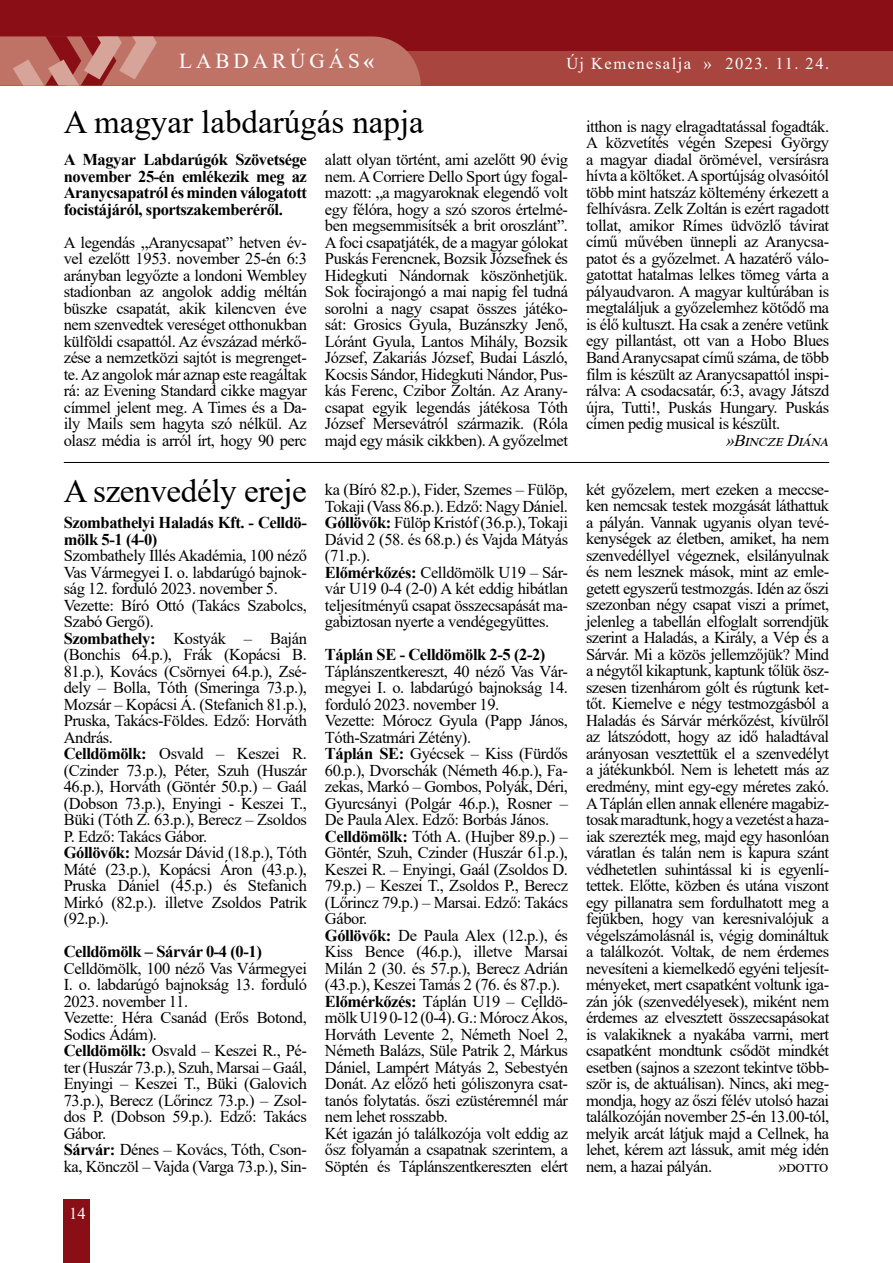
<style>
.page{position:relative;width:893px;height:1263px;background:#fff}
.page>*{position:absolute;margin:0;border:0;box-sizing:border-box;transform-origin:0 0}
.t1{font:33px "Times New Roman";color:#000}
.t2{font:21.3px "Times New Roman";letter-spacing:.185em;color:#fff}
.t3{font:16.5px/16.5px "Times New Roman";letter-spacing:-.025em;color:#000}
.t4{font:700 16.5px/16.5px "Times New Roman";letter-spacing:-.025em;color:#000}
.t5{font:16.5px "Times New Roman";letter-spacing:.09em;color:#fff}
.t6{font:italic 16.5px "Times New Roman";color:#000}
.s1{font-weight:700}
</style>
<div class="page">
<div style="left:0;top:0;width:893px;height:85px;background:#8a0e16"></div>
<div style="left:0;top:52px;width:893px;height:34px;background:#a8453e"></div>
<div style="left:64px;top:1199px;width:26px;height:64px;background:#8a0e16"></div>
<svg style="left:0;top:36px;width:421px;height:50px;background:#bd6f65"></svg>
<hr style="left:64px;top:462px;width:765px;height:1px;background:#000">
<p class="t2" style="left:179px;top:46px;width:196px">LABDARÚGÁS<span class="s1">«</span></p>
<p class="t5" style="left:566px;top:52px;width:264px">Új Kemenesalja » 2023. 11. 24.</p>
<h1 class="t1" style="left:64px;top:99px;width:362px">A magyar labdarúgás napja</h1>
<p class="t4" style="left:64px;top:151px;width:245px;text-align:justify">A Magyar Labdarúgók Szövetsége november 25-én emlékezik meg az Aranycsapatról és minden válogatott focistájáról, sportszakemberéről.</p>
<p class="t3" style="left:64px;top:233px;width:245px;text-align:justify">A legendás „Aranycsapat” hetven év&shy;vel ezelőtt 1953. november 25-én 6:3 arányban legyőzte a londoni Wembley stadionban az angolok addig méltán büszke csapatát, akik kilencven éve nem szenvedtek vereséget otthonukban külföldi csapattól. Az évszázad mérkő&shy;zése a nemzetközi sajtót is megrenget&shy;te. Az angolok már aznap este reagáltak rá: az Evening Standard cikke magyar címmel jelent meg. A Times és a Da&shy;ily Mails sem hagyta szó nélkül. Az olasz média is arról írt, hogy 90 perc</p>
<h1 class="t1" style="left:64px;top:467px;width:245px">A szenvedély ereje</h1>
<p class="t4" style="left:64px;top:514px;width:245px">Szombathelyi Haladás Kft. - Celldö&shy;mölk 5-1 (4-0)</p>
<p class="t3" style="left:64px;top:547px;width:245px">Szombathely Illés Akadémia, 100 néző<br>Vas Vármegyei I. o. labdarúgó bajnok&shy;ság 12. forduló 2023. november 5.<br>Vezette: Bíró Ottó (Takács Szabolcs,<br>Szabó Gergő).<br><span class="s1">Szombathely:</span> Kostyák – Baján (Bonchis 64.p.), Frák (Kopácsi B.<br>81.p.), Kovács (Csörnyei 64.p.), Zsé&shy;dely – Bolla, Tóth (Smeringa 73.p.),<br>Mozsár – Kopácsi Á. (Stefanich 81.p.),<br>Pruska, Takács-Földes. Edző: Horváth<br>András.<br><span class="s1">Celldömölk:</span> Osvald – Keszei R. (Czinder 73.p.), Péter, Szuh (Huszár<br>46.p.), Horváth (Göntér 50.p.) – Gaál (Dobson 73.p.), Enyingi - Keszei T.,<br>Büki (Tóth Z. 63.p.), Berecz – Zsoldos<br>P. Edző: Takács Gábor.<br><span class="s1">Góllövők:</span> Mozsár Dávid (18.p.), Tóth<br>Máté (23.p.), Kopácsi Áron (43.p.),<br>Pruska Dániel (45.p.) és Stefanich<br>Mirkó (82.p.). illetve Zsoldos Patrik (92.p.).</p>
<p class="t4" style="left:64px;top:943px;width:200px">Celldömölk – Sárvár 0-4 (0-1)</p>
<p class="t3" style="left:64px;top:959px;width:245px">Celldömölk, 100 néző Vas Vármegyei<br>I. o. labdarúgó bajnokság 13. forduló<br>2023. november 11.<br>Vezette: Héra Csanád (Erős Botond,<br>Sodics Ádám).<br><span class="s1">Celldömölk:</span> Osvald – Keszei R., Pé&shy;ter (Huszár 73.p.), Szuh, Marsai – Gaál,<br>Enyingi – Keszei T., Büki (Galovich<br>73.p.), Berecz (Lőrincz 73.p.) – Zsol&shy;dos P. (Dobson 59.p.). Edző: Takács<br>Gábor.<br><span class="s1">Sárvár:</span> Dénes – Kovács, Tóth, Cson&shy;ka, Könczöl – Vajda (Varga 73.p.), Sin-</p>
<p class="t5" style="left:69px;top:1202px;width:18px">14</p>
<p class="t3" style="left:325px;top:151px;width:245px;text-align:justify">alatt olyan történt, ami azelőtt 90 évig nem. A Corriere Dello Sport úgy fogal&shy;mazott: „a magyaroknak elegendő volt egy félóra, hogy a szó szoros értelmé&shy;ben megsemmisítsék a brit oroszlánt”.<br>A foci csapatjáték, de a magyar gólokat Puskás Ferencnek, Bozsik Józsefnek és Hidegkuti Nándornak köszönhetjük.<br>Sok focirajongó a mai napig fel tudná sorolni a nagy csapat összes játéko&shy;sát: Grosics Gyula, Buzánszky Jenő, Lóránt Gyula, Lantos Mihály, Bozsik József, Zakariás József, Budai László, Kocsis Sándor, Hidegkuti Nándor, Pus&shy;kás Ferenc, Czibor Zoltán. Az Arany&shy;csapat egyik legendás játékosa Tóth József Mersevátról származik. (Róla majd egy másik cikkben). A győzelmet</p>
<p class="t3" style="left:325px;top:481px;width:245px">ka (Bíró 82.p.), Fider, Szemes – Fülöp, Tokaji (Vass 86.p.). Edző: Nagy Dániel.<br><span class="s1">Góllövők:</span> Fülöp Kristóf (36.p.), Tokaji Dávid 2 (58. és 68.p.) és Vajda Mátyás (71.p.).<br><span class="s1">Előmérkőzés:</span> Celldömölk U19 – Sár&shy;vár U19 0-4 (2-0) A két eddig hibátlan teljesítményű csapat összecsapását ma&shy;gabiztosan nyerte a vendégegyüttes.</p>
<p class="t4" style="left:325px;top:646px;width:222px">Táplán SE - Celldömölk 2-5 (2-2)</p>
<p class="t3" style="left:325px;top:662px;width:245px">Táplánszentkereszt, 40 néző Vas Vár&shy;megyei I. o. labdarúgó bajnokság 14. forduló 2023. november 19.<br>Vezette: Mórocz Gyula (Papp János, Tóth-Szatmári Zétény).<br><span class="s1">Táplán SE:</span> Gyécsek – Kiss (Fürdős 60.p.), Dvorschák (Németh 46.p.), Fa&shy;zekas, Markó – Gombos, Polyák, Déri, Gyurcsányi (Polgár 46.p.), Rosner – De Paula Alex. Edző: Borbás János.<br><span class="s1">Celldömölk:</span> Tóth A. (Hujber 89.p.) – Göntér, Szuh, Czinder (Huszár 61.p.), Keszei R. – Enyingi, Gaál (Zsoldos D.<br>79.p.) – Keszei T., Zsoldos P., Berecz (Lőrincz 79.p.) – Marsai. Edző: Takács Gábor.<br><span class="s1">Góllövők:</span> De Paula Alex (12.p.), és Kiss Bence (46.p.), illetve Marsai Milán 2 (30. és 57.p.), Berecz Adrián (43.p.), Keszei Tamás 2 (76. és 87.p.).<br><span class="s1">Előmérkőzés:</span> Táplán U19 – Celldö&shy;mölk U19 0-12 (0-4). G.: Mórocz Ákos, Horváth Levente 2, Németh Noel 2, Németh Balázs, Süle Patrik 2, Márkus Dániel, Lampért Mátyás 2, Sebestyén Donát. Az előző heti góliszonyra csat&shy;tanós folytatás. őszi ezüstéremnél már nem lehet rosszabb.<br>Két igazán jó találkozója volt eddig az ősz folyamán a csapatnak szerintem, a Söptén és Táplánszentkereszten elért</p>
<p class="t3" style="left:586px;top:118px;width:245px;text-align:justify">itthon is nagy elragadtatással fogadták.<br>A közvetítés végén Szepesi György a magyar diadal örömével, versírásra hívta a költőket. A sportújság olvasóitól több mint hatszáz költemény érkezett a felhívásra. Zelk Zoltán is ezért ragadott tollat, amikor Rímes üdvözlő távirat című művében ünnepli az Aranycsa&shy;patot és a győzelmet. A hazatérő válo&shy;gatottat hatalmas lelkes tömeg várta a pályaudvaron. A magyar kultúrában is megtaláljuk a győzelemhez kötődő ma is élő kultuszt. Ha csak a zenére vetünk egy pillantást, ott van a Hobo Blues Band Aranycsapat című száma, de több film is készült az Aranycsapattól inspi&shy;rálva: A csodacsatár, 6:3, avagy Játszd újra, Tutti!, Puskás Hungary. Puskás címen pedig musical is készült.</p>
<p class="t6" style="left:725px;top:428px;width:110px">»BinczeDiána</p>
<p class="t3" style="left:586px;top:481px;width:245px;text-align:justify">két győzelem, mert ezeken a meccse&shy;ken nemcsak testek mozgását láthattuk a pályán. Vannak ugyanis olyan tevé&shy;kenységek az életben, amiket, ha nem szenvedéllyel végeznek, elsilányulnak és nem lesznek mások, mint az emle&shy;getett egyszerű testmozgás. Idén az őszi szezonban négy csapat viszi a prímet, jelenleg a tabellán elfoglalt sorrendjük szerint a Haladás, a Király, a Vép és a Sárvár. Mi a közös jellemzőjük? Mind a négytől kikaptunk, kaptunk tőlük ös - szesen tizenhárom gólt és rúgtunk ket&shy;tőt. Kiemelve e négy testmozgásból a Haladás és Sárvár mérkőzést, kívülről az látszódott, hogy az idő haladtával arányosan vesztettük el a szenvedélyt a játékunkból. Nem is lehetett más az eredmény, mint egy-egy méretes zakó.<br>A Táplán ellen annak ellenére magabiz&shy;tosak maradtunk, hogy a vezetést a haza&shy;iak szerezték meg, majd egy hasonlóan váratlan és talán nem is kapura szánt védhetetlen suhintással ki is egyenlí&shy;tettek. Előtte, közben és utána viszont egy pillanatra sem fordulhatott meg a fejükben, hogy van keresnivalójuk a végelszámolásnál is, végig domináltuk a találkozót. Voltak, de nem érdemes nevesíteni a kiemelkedő egyéni teljesít&shy;ményeket, mert csapatként voltunk iga&shy;zán jók (szenvedélyesek), miként nem érdemes az elvesztett összecsapásokat is valakiknek a nyakába varrni, mert csapatként mondtunk csődöt mindkét esetben (sajnos a szezont tekintve több&shy;ször is, de aktuálisan). Nincs, aki meg&shy;mondja, hogy az őszi félév utolsó hazai találkozóján november 25-én 13.00-tól, melyik arcát látjuk majd a Cellnek, ha lehet, kérem azt lássuk, amit még idén nem, a hazai pályán.</p>
<p class="t3" style="left:778px;top:1157px;width:51px">»dotto</p>
</div>
